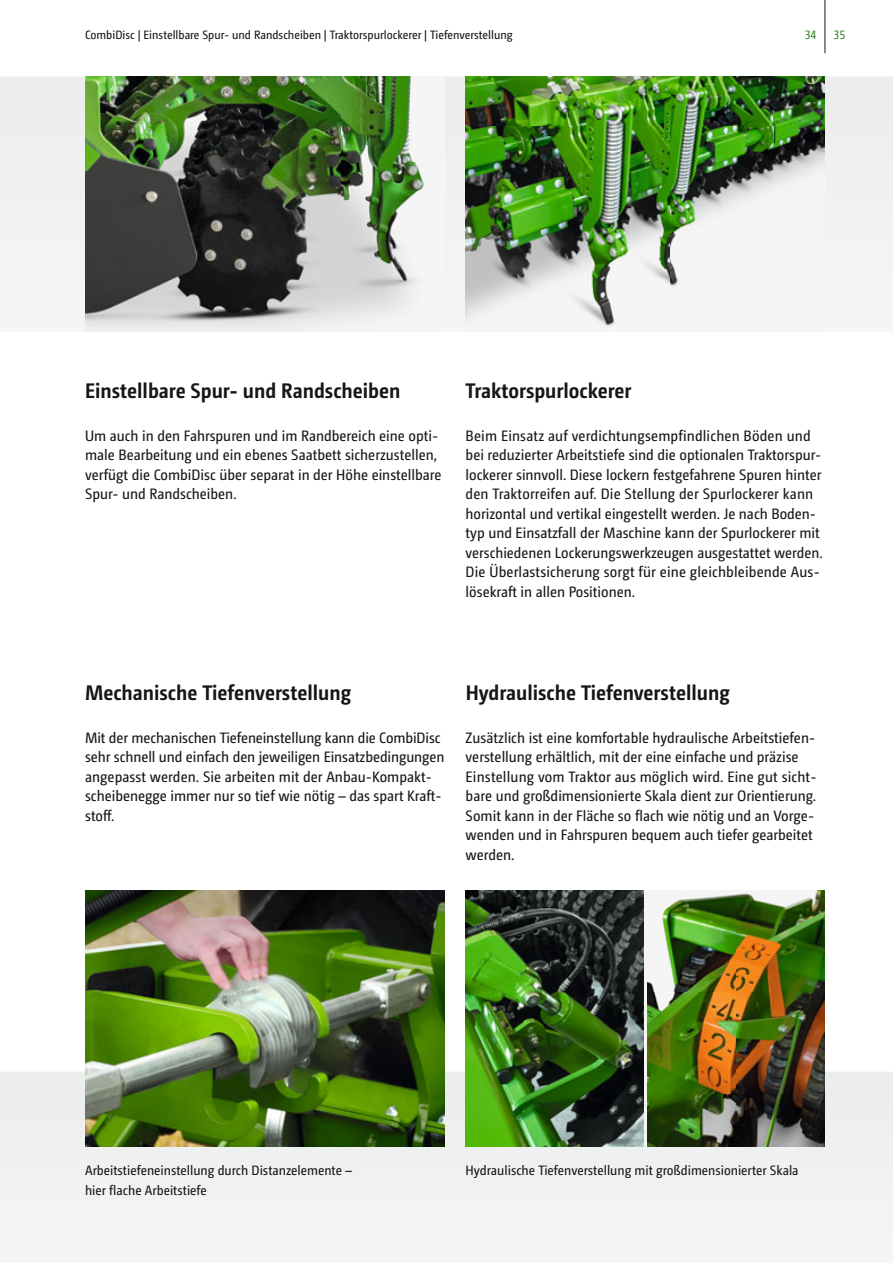
<style>
.page{position:relative;width:893px;height:1263px;background:#fff}
.page>*{position:absolute;margin:0;border:0;box-sizing:border-box;transform-origin:0 0}
.t1{font:700 21px "Camingo Dos Pro S Cd";color:#151616}
.t2{font:15px/19.5px "Camingo Dos Pro S Cd";color:#151616}
.t3{font:13.5px/19.5px "Camingo Dos Pro S Cd";color:#151616}
.t4{font:12px "Camingo Dos Pro S Cd";color:#151616}
.t5{font:12px "Camingo Dos Pro S Cd";color:#38832b}
</style>
<div class="page">
<div style="left:0;top:77px;width:893px;height:252px;background:#f1f1f1"></div>
<div style="left:0;top:1071px;width:893px;height:177px;background:#f2f2f2"></div>
<img style="left:466px;top:77px;width:359px;height:251px">
<img style="left:85px;top:77px;width:359px;height:255px">
<img style="left:466px;top:891px;width:177px;height:255px">
<img style="left:85px;top:891px;width:359px;height:255px">
<img style="left:647px;top:891px;width:178px;height:255px">
<hr style="left:825px;top:0;width:1px;height:53px;background:#151616">
<p class="t4" style="left:85px;top:29px;width:429px">CombiDisc | Einstellbare Spur- und Randscheiben | Traktorspurlockerer | Tiefenverstellung</p>
<p class="t5" style="left:805px;top:29px;width:13px">34</p>
<p class="t5" style="left:833px;top:29px;width:13px">35</p>
<h1 class="t1" style="left:85px;top:382px;width:317px">Einstellbare Spur- und Randscheiben</h1>
<h1 class="t1" style="left:466px;top:382px;width:167px">Traktorspurlockerer</h1>
<p class="t2" style="left:85px;top:427px;width:358px">Um auch in den Fahrspuren und im Randbereich eine opti&shy;male Bearbeitung und ein ebenes Saatbett sicherzustellen, verfügt die CombiDisc über separat in der Höhe einstellbare Spur- und Randscheiben.</p>
<p class="t2" style="left:466px;top:427px;width:359px">Beim Einsatz auf verdichtungsempfindlichen Böden und bei reduzierter Arbeitstiefe sind die optionalen Traktorspur&shy;lockerer sinnvoll. Diese lockern festgefahrene Spuren hinter den Traktorreifen auf. Die Stellung der Spurlockerer kann horizontal und vertikal eingestellt werden. Je nach Boden&shy;typ und Einsatzfall der Maschine kann der Spurlockerer mit verschiedenen Lockerungswerkzeugen ausgestattet werden.<br>Die Überlastsicherung sorgt für eine gleichbleibende Aus&shy;lösekraft in allen Positionen.</p>
<h1 class="t1" style="left:85px;top:684px;width:268px">Mechanische Tiefenverstellung</h1>
<h1 class="t1" style="left:466px;top:684px;width:266px">Hydraulische Tiefenverstellung</h1>
<p class="t2" style="left:85px;top:729px;width:361px">Mit der mechanischen Tiefeneinstellung kann die CombiDisc sehr schnell und einfach den jeweiligen Einsatzbedingungen angepasst werden. Sie arbeiten mit der Anbau-Kompakt&shy;scheibenegge immer nur so tief wie nötig – das spart Kraft&shy;stoff.</p>
<p class="t2" style="left:466px;top:729px;width:352px">Zusätzlich ist eine komfortable hydraulische Arbeitstiefen&shy;verstellung erhältlich, mit der eine einfache und präzise Einstellung vom Traktor aus möglich wird. Eine gut sicht&shy;bare und großdimensionierte Skala dient zur Orientierung.<br>Somit kann in der Fläche so flach wie nötig und an Vorge&shy;wenden und in Fahrspuren bequem auch tiefer gearbeitet werden.</p>
<p class="t3" style="left:85px;top:1162px;width:268px">Arbeitstiefeneinstellung durch Distanzelemente – hier flache Arbeitstiefe</p>
<p class="t3" style="left:466px;top:1162px;width:334px">Hydraulische Tiefenverstellung mit großdimensionierter Skala</p>
</div>
